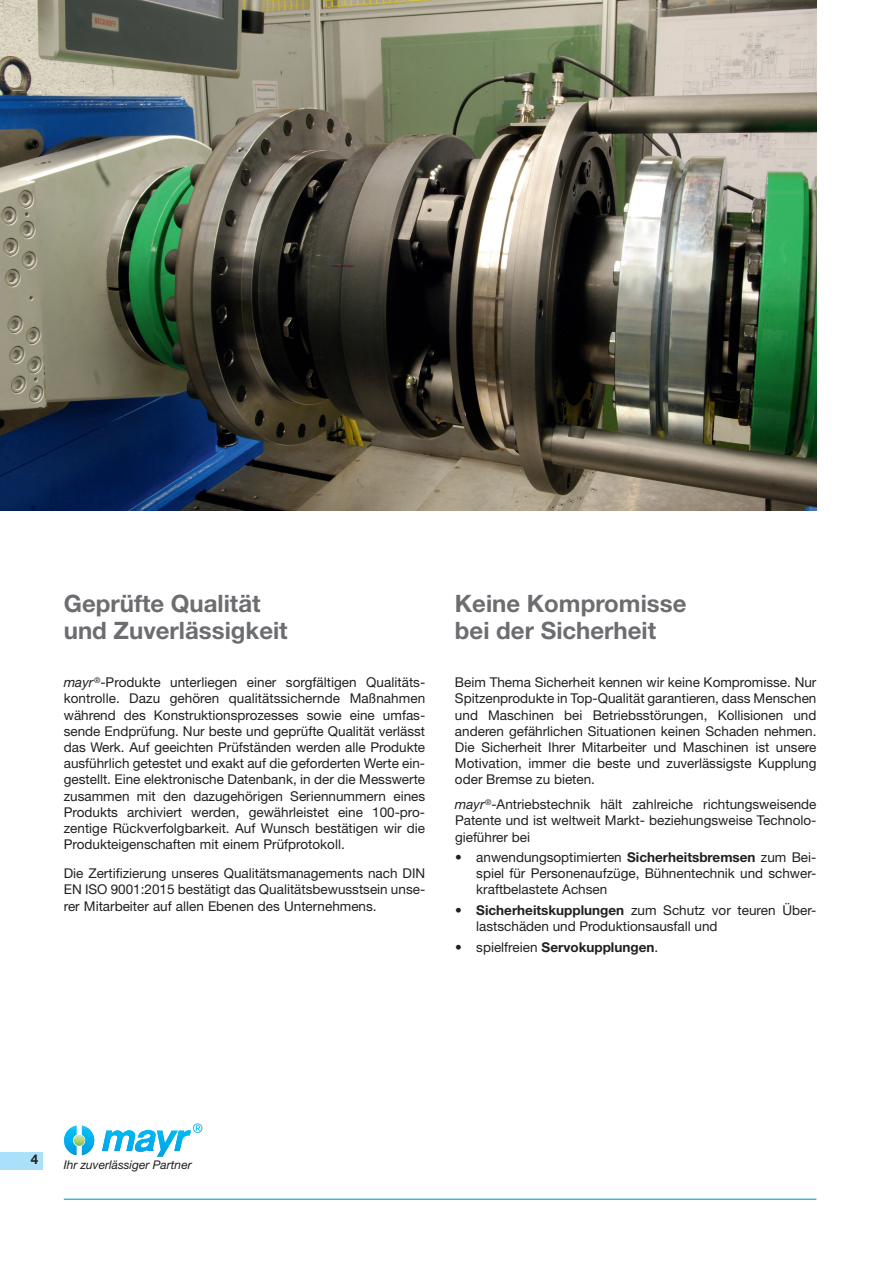
<style>
.page{position:relative;width:893px;height:1263px;background:#fff}
.page>*{position:absolute;margin:0;border:0;box-sizing:border-box;transform-origin:0 0}
.t1{font:700 24px/27px "Helvetica Neue LT Pro";color:#6c6d70}
.t2{font:13.5px/16.2px "Helvetica Neue LT Pro";color:#231f20;text-align:justify}
.t3{font:700 13.5px "Helvetica Neue LT Pro";color:#231f20}
.t4{font:italic 12px "Helvetica Neue LT Pro";color:#231f20}
.s1{font-style:italic}
.s2{font-weight:700}
.s3{font-weight:400}
</style>
<div class="page">
<svg style="left:64px;top:1126px;width:30px;height:29px"></svg>
<svg style="left:102px;top:1123px;width:100px;height:34px"></svg>
<img style="left:0;top:0;width:816px;height:510px">
<div style="left:0;top:1152px;width:43px;height:17px;background:#aae0f9"></div>
<hr style="left:64px;top:1198px;width:752px;height:2px;background:#00a1e3">
<h1 class="t1" style="left:64px;top:590px;width:225px">Geprüfte Qualität und Zuverlässigkeit</h1>
<h1 class="t1" style="left:455px;top:590px;width:233px">Keine Kompromisse bei der Sicherheit</h1>
<p class="t2" style="left:64px;top:674px;width:363px"><span class="s1">mayr</span><sup>®</sup>-Produkte unterliegen einer sorgfältigen Qualitäts&shy;kontrolle. Dazu gehören qualitätssichernde Maßnahmen während des Konstruktionsprozesses sowie eine umfas&shy;sende Endprüfung. Nur beste und geprüfte Qualität verlässt das Werk. Auf geeichten Prüfständen werden alle Produkte ausführlich getestet und exakt auf die geforderten Werte ein&shy;gestellt. Eine elektronische Datenbank, in der die Messwerte zusammen mit den dazugehörigen Seriennummern eines Produkts archiviert werden, gewährleistet eine 100-pro&shy;zentige Rückverfolgbarkeit. Auf Wunsch bestätigen wir die Produkteigenschaften mit einem Prüfprotokoll.</p>
<p class="t2" style="left:64px;top:865px;width:363px">Die Zertifizierung unseres Qualitätsmanagements nach DIN EN ISO 9001:2015 bestätigt das Qualitätsbewusstsein unse&shy;rer Mitarbeiter auf allen Ebenen des Unternehmens.</p>
<p class="t2" style="left:455px;top:674px;width:363px">Beim Thema Sicherheit kennen wir keine Kompromisse. Nur Spitzenprodukte in Top-Qualität garantieren, dass Menschen und Maschinen bei Betriebsstörungen, Kollisionen und anderen gefährlichen Situationen keinen Schaden nehmen.<br>Die Sicherheit Ihrer Mitarbeiter und Maschinen ist unsere Motivation, immer die beste und zuverlässigste Kupplung oder Bremse zu bieten.</p>
<p class="t2" style="left:455px;top:796px;width:363px"><span class="s1">mayr</span><sup>®</sup>-Antriebstechnik hält zahlreiche richtungsweisende Patente und ist weltweit Markt- beziehungsweise Technolo&shy;gieführer bei</p>
<p class="t2" style="left:476px;top:849px;width:342px;text-indent:-21px">• anwendungsoptimierten <span class="s2">Sicherheitsbremsen</span> zum Bei&shy;spiel für Personenaufzüge, Bühnentechnik und schwer&shy;kraftbelastete Achsen</p>
<p class="t2" style="left:476px;top:902px;width:342px;text-indent:-21px"><span class="s2">• Sicherheitskupplungen</span> zum Schutz vor teuren Über&shy;lastschäden und Produktionsausfall und</p>
<p class="t3" style="left:455px;top:938px;width:205px"><span class="s3">• spielfreien</span> Servokupplungen<span class="s3">.</span></p>
<p class="t3" style="left:31px;top:1151px;width:9px">4</p>
<p class="t4" style="left:64px;top:1158px;width:129px">Ihr zuverlässiger Partner</p>
</div>
